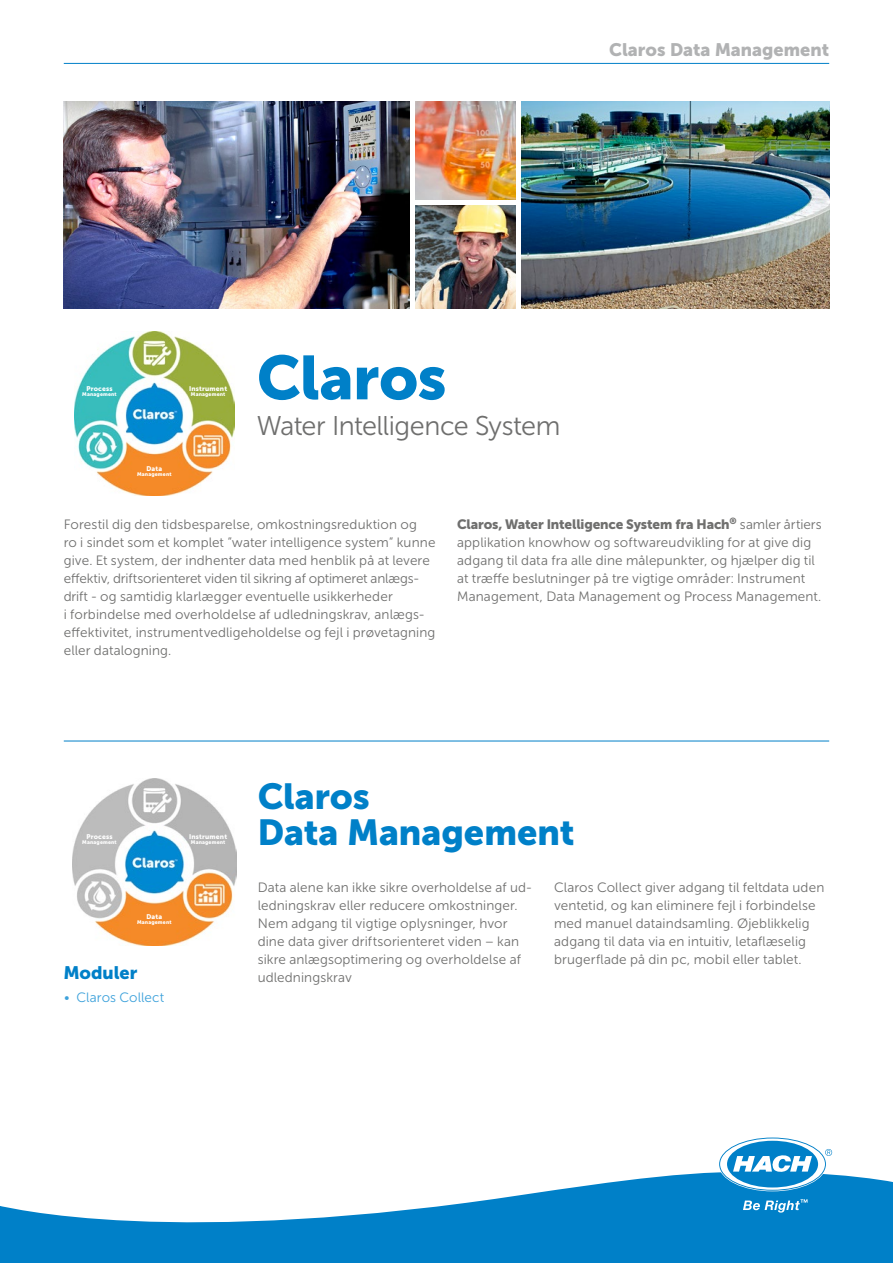
<style>
.page{position:relative;width:893px;height:1263px;background:#fff}
.page>*{position:absolute;margin:0;border:0;box-sizing:border-box;transform-origin:0 0}
.t1{font:61.5px "Museo Sans Cyrl 900";letter-spacing:-.01em;color:#0080c8}
.t2{font:36px/36px "Museo Sans Cyrl 900";color:#0080c8}
.t3{font:27px "Museo Sans Cyrl 300";letter-spacing:-.02em;color:#6f6f6e}
.t4{font:18px "Museo Sans Cyrl 900";letter-spacing:.005em;color:#b1b2b3}
.t5{font:18px "Museo Sans Cyrl 900";color:#0080c8}
.t6{font:13.5px/18px "Museo Sans Cyrl 300";letter-spacing:.01em;color:#6f6f6e}
.t7{font:13.5px "Museo Sans Cyrl 900";letter-spacing:-.01em;color:#6f6f6e}
.t8{font:13.5px "Museo Sans Cyrl 300";letter-spacing:.005em;color:#3ea2db}
.t9{font:6.75px "Museo Sans Cyrl 900";letter-spacing:.025em;color:#fff}
.t10{font:5.25px "Museo Sans Cyrl 900";letter-spacing:.025em;color:#fff}
.s1{font-family:"Museo Sans Cyrl 300"}
</style>
<div class="page">
<hr style="left:64px;top:63px;width:765px;height:1px;background:#0080c8">
<img style="left:73px;top:778px;width:163px;height:167px">
<hr style="left:64px;top:741px;width:765px;height:1px;background:#0080c8">
<img style="left:521px;top:101px;width:308px;height:207px">
<img style="left:415px;top:101px;width:101px;height:99px">
<img style="left:64px;top:101px;width:346px;height:207px">
<img style="left:415px;top:205px;width:101px;height:103px">
<img style="left:74px;top:332px;width:161px;height:164px">
<svg style="left:0;top:1172px;width:893px;height:91px;fill:#0080c8"></svg>
<svg style="left:720px;top:1138px;width:112px;height:52px"></svg>
<svg style="left:743px;top:1199px;width:64px;height:13px"></svg>
<h3 class="t4" style="left:609px;top:39px;width:221px">Claros Data Management</h3>
<p class="t9" style="left:86px;top:385px;width:28px">Process</p>
<p class="t10" style="left:82px;top:392px;width:36px">Management</p>
<p class="t9" style="left:189px;top:385px;width:39px">Instrument</p>
<p class="t10" style="left:191px;top:392px;width:36px">Management</p>
<p class="t9" style="left:147px;top:465px;width:17px">Data</p>
<p class="t10" style="left:137px;top:472px;width:36px">Management</p>
<h1 class="t1" style="left:257px;top:343px;width:191px">Claros</h1>
<h3 class="t3" style="left:257px;top:411px;width:305px">Water Intelligence System</h3>
<p class="t6" style="left:64px;top:515px;width:373px">Forestil dig den tidsbesparelse, omkostningsreduktion og<br>ro i sindet som et komplet ”water intelligence system” kunne give. Et system, der indhenter data med henblik på at levere effektiv, driftsorienteret viden til sikring af optimeret anlægs&shy;drift - og samtidig klarlægger eventuelle usikkerheder<br>i forbindelse med overholdelse af udledningskrav, anlægs&shy;effektivitet, instrumentvedligeholdelse og fejl i prøvetagning eller datalogning.</p>
<p class="t7" style="left:457px;top:516px;width:366px">Claros, Water Intelligence System fra Hach<sup>®</sup> <span class="s1">samler årtiers</span></p>
<p class="t6" style="left:457px;top:533px;width:366px">applikation knowhow og softwareudvikling for at give dig adgang til data fra alle dine målepunkter, og hjælper dig til at træffe beslutninger på tre vigtige områder: Instrument Management, Data Management og Process Management.</p>
<p class="t9" style="left:86px;top:832px;width:28px">Process</p>
<p class="t10" style="left:82px;top:839px;width:36px">Management</p>
<p class="t9" style="left:189px;top:832px;width:39px">Instrument</p>
<p class="t10" style="left:191px;top:839px;width:36px">Management</p>
<p class="t9" style="left:147px;top:912px;width:17px">Data</p>
<p class="t10" style="left:137px;top:919px;width:36px">Management</p>
<h3 class="t5" style="left:64px;top:962px;width:75px">Moduler</h3>
<p class="t8" style="left:64px;top:989px;width:102px">• Claros Collect</p>
<h2 class="t2" style="left:258px;top:779px;width:318px">Claros<br>Data Management</h2>
<p class="t6" style="left:258px;top:879px;width:276px">Data alene kan ikke sikre overholdelse af ud&shy;ledningskrav eller reducere omkostninger.<br>Nem adgang til vigtige oplysninger, hvor dine data giver driftsorienteret viden – kan sikre anlægsoptimering og overholdelse af udledningskrav</p>
<p class="t6" style="left:554px;top:879px;width:272px">Claros Collect giver adgang til feltdata uden ventetid, og kan eliminere fejl i forbindelse med manuel dataindsamling. Øjeblikkelig adgang til data via en intuitiv, letaflæselig brugerflade på din pc, mobil eller tablet.</p>
</div>
